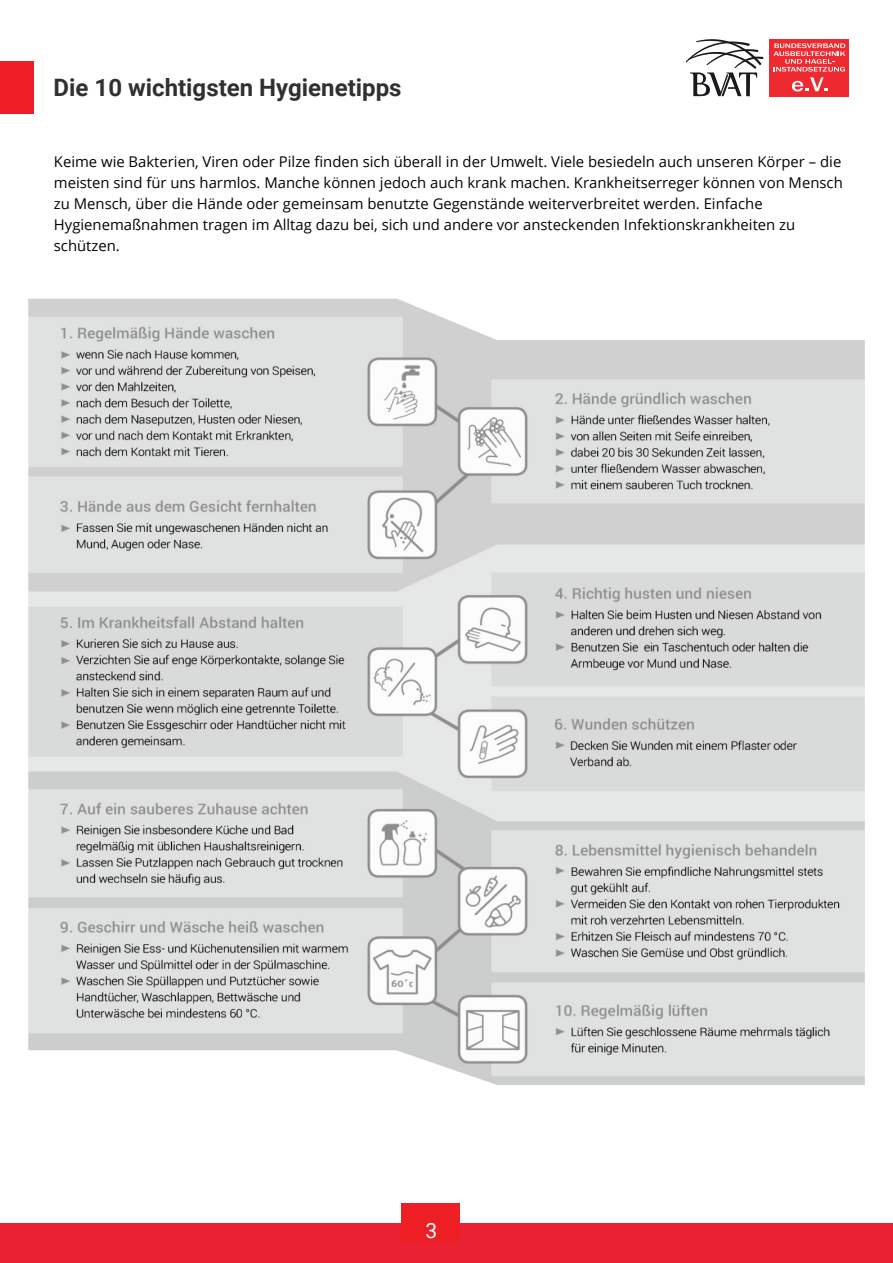
<style>
.page{position:relative;width:893px;height:1263px;background:#fff}
.page>*{position:absolute;margin:0;border:0;box-sizing:border-box;transform-origin:0 0}
.t1{font:700 24px "Roboto";color:#2f3032}
.t2{font:21px "Roboto";color:#fff}
.t3{font:14.85px/21.1px "Open Sans";color:#030505}
</style>
<div class="page">
<div style="left:0;top:1223px;width:893px;height:40px;background:#e92133"></div>
<div style="left:769px;top:39px;width:80px;height:57px;background:#ee2a30"></div>
<svg style="left:773px;top:43px;width:72px;height:48px"></svg>
<svg style="left:686px;top:39px;width:77px;height:57px"></svg>
<div style="left:0;top:62px;width:33px;height:52px;background:#ee1f24"></div>
<div style="left:402px;top:1203px;width:58px;height:39px;background:#ee1f24"></div>
<img style="left:28px;top:298px;width:836px;height:787px">
<h1 class="t1" style="left:54px;top:78px;width:349px">Die 10 wichtigsten Hygienetipps</h1>
<p class="t3" style="left:54px;top:152px;width:790px">Keime wie Bakterien, Viren oder Pilze finden sich überall in der Umwelt. Viele besiedeln auch unseren Körper – die meisten sind für uns harmlos. Manche können jedoch auch krank machen. Krankheitserreger können von Mensch zu Mensch, über die Hände oder gemeinsam benutzte Gegenstände weiterverbreitet werden. Einfache Hygienemaßnahmen tragen im Alltag dazu bei, sich und andere vor ansteckenden Infektionskrankheiten zu schützen.</p>
<h2 class="t2" style="left:425px;top:1222px;width:13px">3</h2>
</div>
